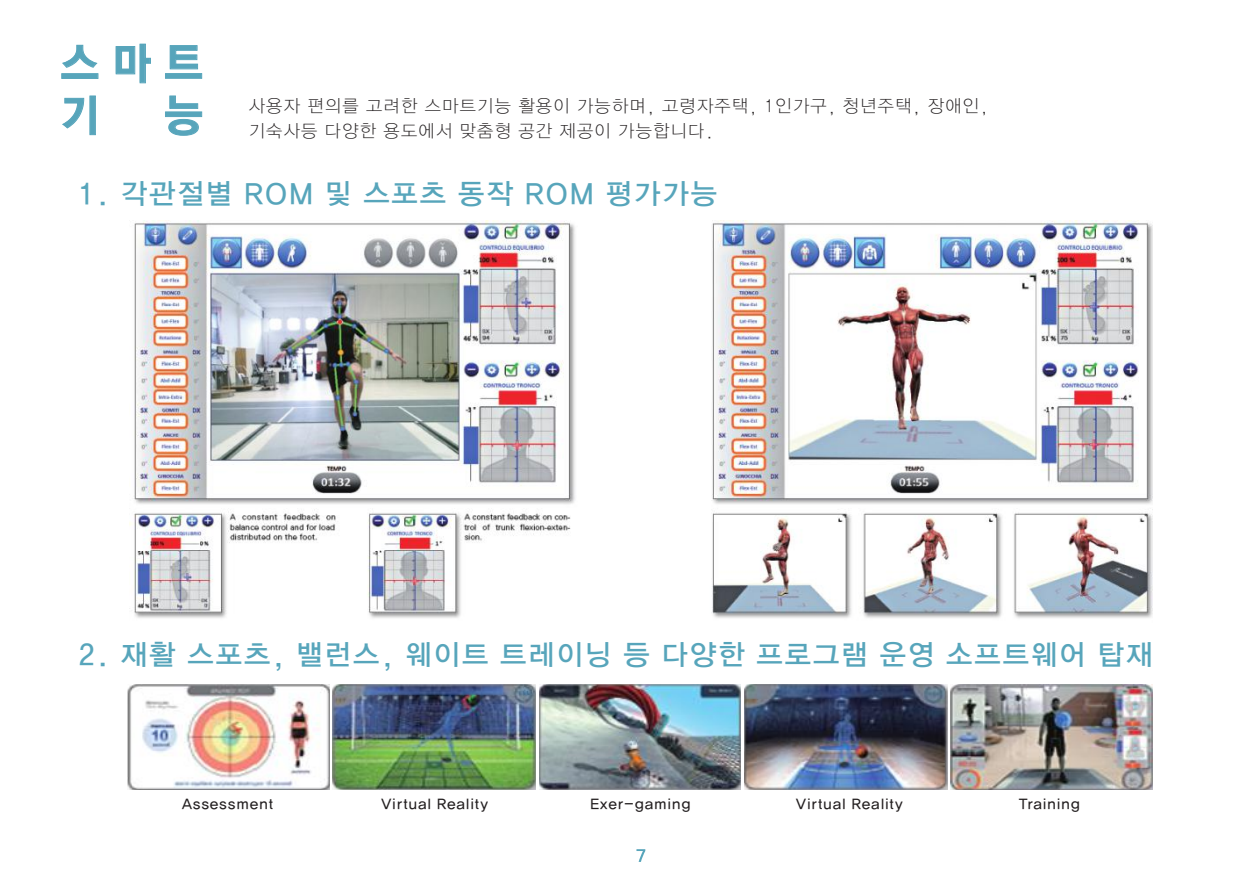
<style>
.page{position:relative;width:1241px;height:893px;background:#fff}
.page>*{position:absolute;margin:0;border:0;box-sizing:border-box;transform-origin:0 0}
.t1{font:43.23px/51.8px "YGO550";color:#57a5bb}
.t2{font:28.35px "YGO135";color:#57a5bb}
.t3{font:17.5px/24.5px "YGO115";color:#231f20}
.t4{font:14px "YGO135";color:#231f20}
</style>
<div class="page">
<svg style="left:636px;top:849px;width:9px;height:13px"></svg>
<svg style="left:61px;top:45px;width:37px;height:34px"></svg>
<svg style="left:116px;top:44px;width:35px;height:39px"></svg>
<svg style="left:165px;top:45px;width:37px;height:34px"></svg>
<svg style="left:62px;top:95px;width:34px;height:40px"></svg>
<svg style="left:165px;top:95px;width:37px;height:41px"></svg>
<img style="left:129px;top:221px;width:1023px;height:397px">
<img style="left:128px;top:684px;width:201px;height:106px">
<img style="left:333px;top:684px;width:202px;height:105px">
<img style="left:744px;top:684px;width:202px;height:106px">
<img style="left:539px;top:684px;width:201px;height:106px">
<img style="left:950px;top:684px;width:202px;height:106px">
<h1 class="t1" style="left:60px;top:40px;width:144px">스 마 트 기</h1>
<h1 class="t1" style="left:164px;top:92px;width:40px">능</h1>
<p class="t3" style="left:248px;top:95px;width:741px">사용자 편의를 고려한 스마트기능 활용이 가능하며, 고령자주택, 1인가구, 청년주택, 장애인, 기숙사등 다양한 용도에서 맞춤형 공간 제공이 가능합니다.</p>
<h2 class="t2" style="left:78px;top:178px;width:641px">1. 각관절별 ROM 및 스포츠 동작 ROM 평가가능</h2>
<h2 class="t2" style="left:78px;top:639px;width:1076px">2. 재활 스포츠, 밸런스, 웨이트 트레이닝 등 다양한 프로그램 운영 소프트웨어 탑재</h2>
<p class="t4" style="left:181px;top:796px;width:93px">Assessment</p>
<p class="t4" style="left:381px;top:796px;width:109px">Virtual Reality</p>
<p class="t4" style="left:589px;top:796px;width:103px">Exer-gaming</p>
<p class="t4" style="left:795px;top:796px;width:109px">Virtual Reality</p>
<p class="t4" style="left:1018px;top:796px;width:64px">Training</p>
</div>
